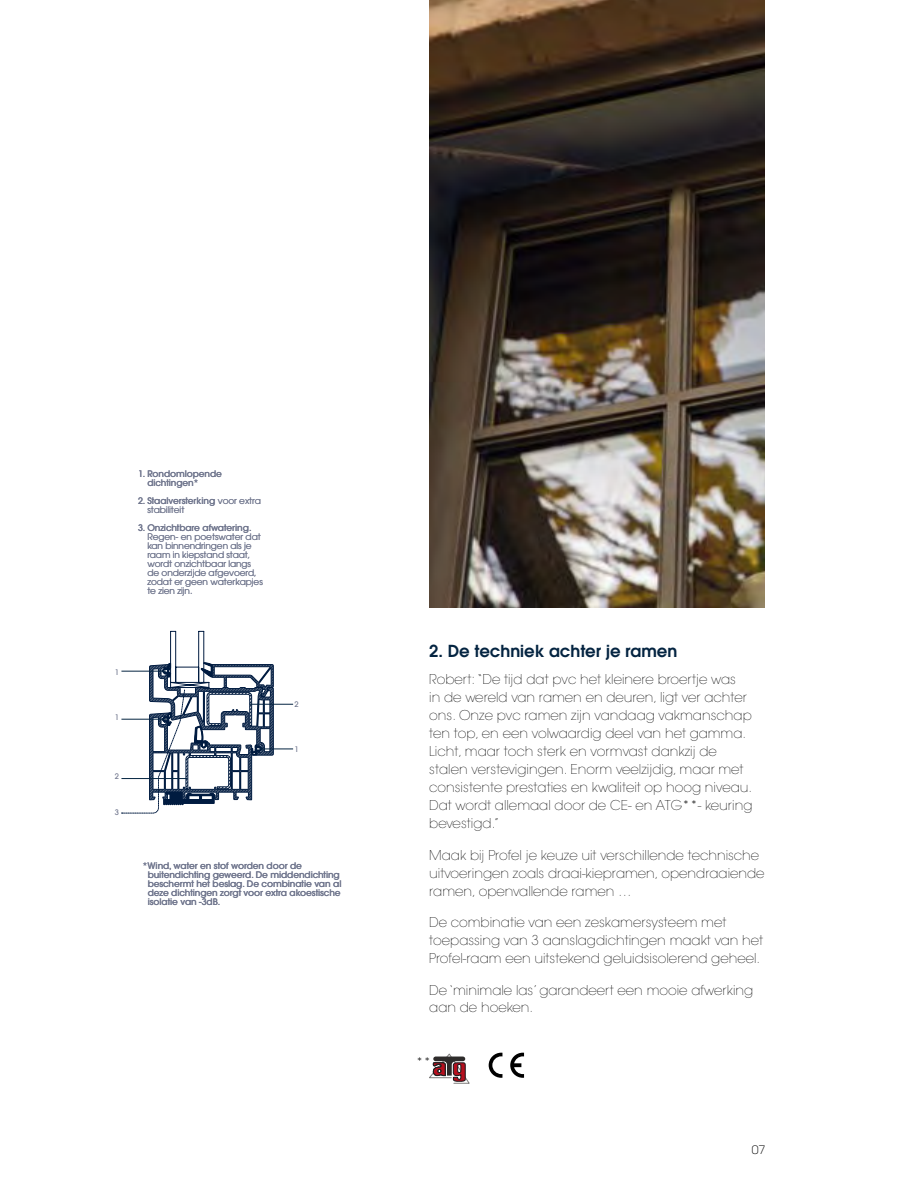
<style>
.page{position:relative;width:918px;height:1188px;background:#fff}
.page>*{position:absolute;margin:0;border:0;box-sizing:border-box;transform-origin:0 0}
.t1{font:600 16.5px "Avant Garde LT";color:#042441}
.t2{font:200 13.5px/18px "Avant Garde LT";color:#000}
.t3{font:300 12px "Panton";color:#000}
.t4{font:500 9px/9px "ITC Avant Garde Pro";letter-spacing:-.01em;color:#72788f}
.t5{font:9px/9px "ITC Avant Garde Pro";letter-spacing:-.01em;color:#72788f}
.t6{font:500 7.65px "ITC Avant Garde Pro";color:#72788f}
.s1{font-weight:500}
</style>
<div class="page">
<img style="left:429px;top:0;width:336px;height:608px">
<hr style="left:259px;top:749px;width:34px;height:1px;background:#042441">
<hr style="left:250px;top:704px;width:43px;height:1px;background:#042441">
<svg style="left:121px;top:631px;width:153px;height:183px"></svg>
<svg style="left:429px;top:1053px;width:41px;height:31px"></svg>
<svg style="left:489px;top:1053px;width:13px;height:25px"></svg>
<svg style="left:510px;top:1053px;width:14px;height:25px"></svg>
<p class="t4" style="left:147px;top:469px;width:76px;text-indent:-9px">1. Rondomlopende dichtingen*</p>
<p class="t5" style="left:147px;top:496px;width:115px;text-indent:-9px"><span class="s1">2. Staalversterking</span> voor extra stabiliteit</p>
<p class="t4" style="left:138px;top:523px;width:115px">3. Onzichtbare afwatering.</p>
<p class="t5" style="left:147px;top:532px;width:117px">Regen- en poetswater dat kan binnendringen als je raam in kiepstand staat, wordt onzichtbaar langs de onderzijde afgevoerd, zodat er geen waterkapjes te zien zijn.</p>
<p class="t6" style="left:115px;top:667px;width:6px">1</p>
<p class="t6" style="left:115px;top:712px;width:6px">1</p>
<p class="t6" style="left:115px;top:771px;width:6px">2</p>
<p class="t6" style="left:115px;top:807px;width:6px">3</p>
<p class="t6" style="left:295px;top:699px;width:6px">2</p>
<p class="t6" style="left:295px;top:744px;width:6px">1</p>
<p class="t4" style="left:148px;top:861px;width:195px;text-indent:-5px">*Wind, water en stof worden door de buitendichting geweerd. De middendichting beschermt het beslag. De combinatie van al deze dichtingen zorgt voor extra akoestische isolatie van -3dB.</p>
<p class="t4" style="left:302px;top:879px;width:4px">t</p>
<p class="t1" style="left:429px;top:640px;width:250px">2. De techniek achter je ramen</p>
<p class="t2" style="left:429px;top:671px;width:325px">Robert: “De tijd dat pvc het kleinere broertje was<br>in de wereld van ramen en deuren, ligt ver achter ons. Onze pvc ramen zijn vandaag vakmanschap ten top, en een volwaardig deel van het gamma.<br>Licht, maar toch sterk en vormvast dankzij de stalen verstevigingen. Enorm veelzijdig, maar met consistente prestaties en kwaliteit op hoog niveau.<br>Dat wordt allemaal door de CE- en ATG**- keuring bevestigd.”</p>
<p class="t2" style="left:429px;top:846px;width:337px">Maak bij Profel je keuze uit verschillende technische uitvoeringen zoals draai-kiepramen, opendraaiende ramen, openvallende ramen …</p>
<p class="t2" style="left:429px;top:913px;width:336px">De combinatie van een zeskamersysteem met toepassing van 3 aanslagdichtingen maakt van het<br>Profel-raam een uitstekend geluidsisolerend geheel.</p>
<p class="t2" style="left:429px;top:981px;width:326px">De ‘minimale las’ garandeert een mooie afwerking aan de hoeken.</p>
<p class="t2" style="left:416px;top:1053px;width:17px">**</p>
<p class="t3" style="left:751px;top:1143px;width:15px">07</p>
</div>
